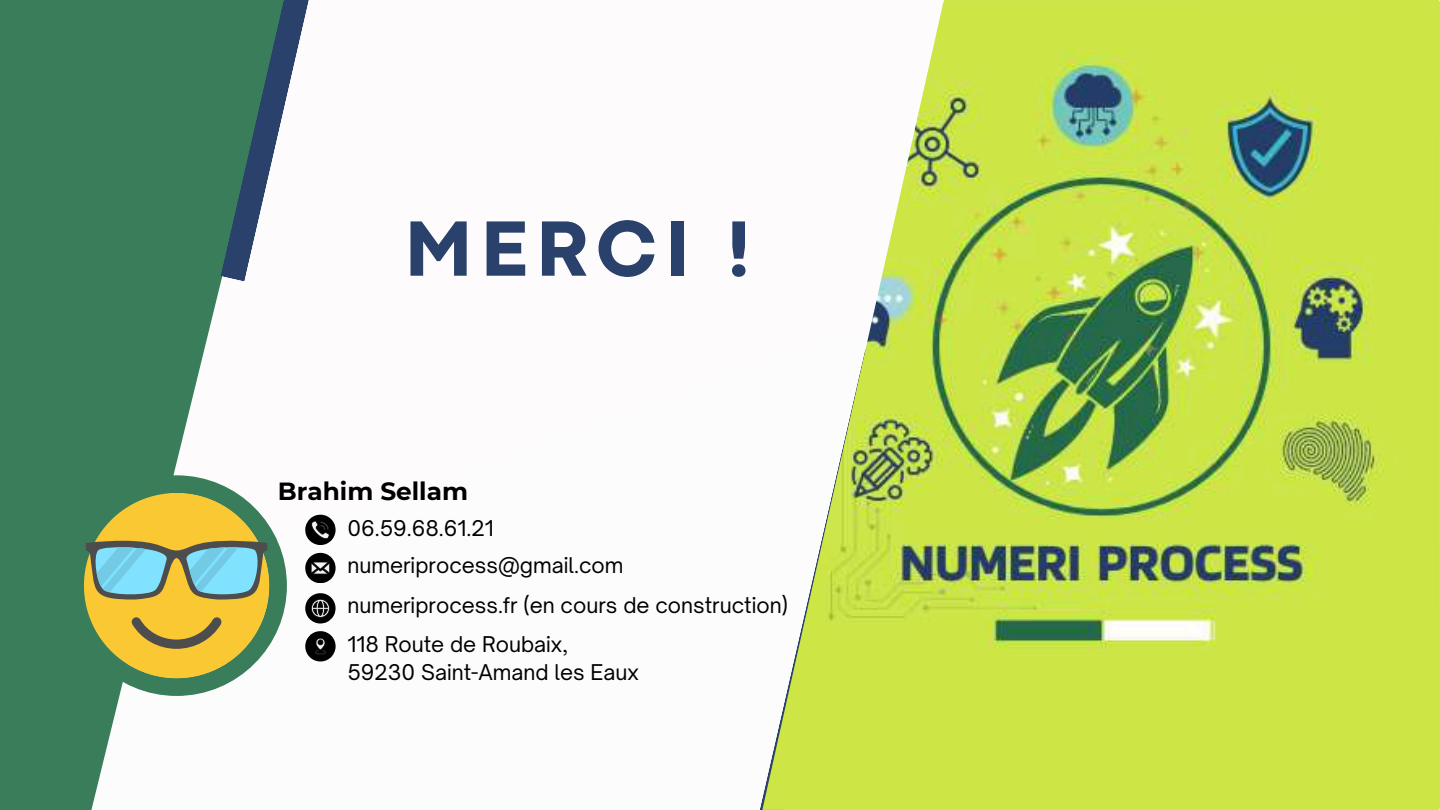
<style>
.page{position:relative;width:1440px;height:810px;background:#fff}
.page>*{position:absolute;margin:0;border:0;box-sizing:border-box;transform-origin:0 0}
.t1{font:800 81.7px "Codec Pro";letter-spacing:.11em;color:#2a426b}
.t2{font:700 24.8px "Montserrat";color:#000}
.t3{font:20.8px/28.5px "Open Sauce One";color:#000}
</style>
<div class="page">
<svg style="left:0;top:0;width:221px;height:810px;background:#518c6d"></svg>
<img style="left:763px;top:0;width:677px;height:810px">
<svg style="left:220px;top:0;width:89px;height:282px"></svg>
<svg style="left:66px;top:475px;width:221px;height:221px;fill:#397d5a"></svg>
<svg style="left:305px;top:631px;width:30px;height:30px"></svg>
<svg style="left:305px;top:553px;width:30px;height:30px"></svg>
<svg style="left:305px;top:593px;width:30px;height:30px"></svg>
<svg style="left:305px;top:515px;width:30px;height:30px"></svg>
<svg style="left:84px;top:493px;width:185px;height:185px;background:#afb162"></svg>
<h1 class="t1" style="left:405px;top:220px;width:348px">MERCI !</h1>
<p class="t2" style="left:278px;top:476px;width:192px">Brahim Sellam</p>
<p class="t3" style="left:347px;top:513px;width:148px">06.59.68.61.21</p>
<p class="t3" style="left:347px;top:550px;width:278px">numeriprocess@gmail.com</p>
<p class="t3" style="left:347px;top:591px;width:442px">numeriprocess.fr (en cours de construction)</p>
<p class="t3" style="left:347px;top:629px;width:293px">118 Route de Roubaix,<br>59230 Saint-Amand les Eaux</p>
</div>
